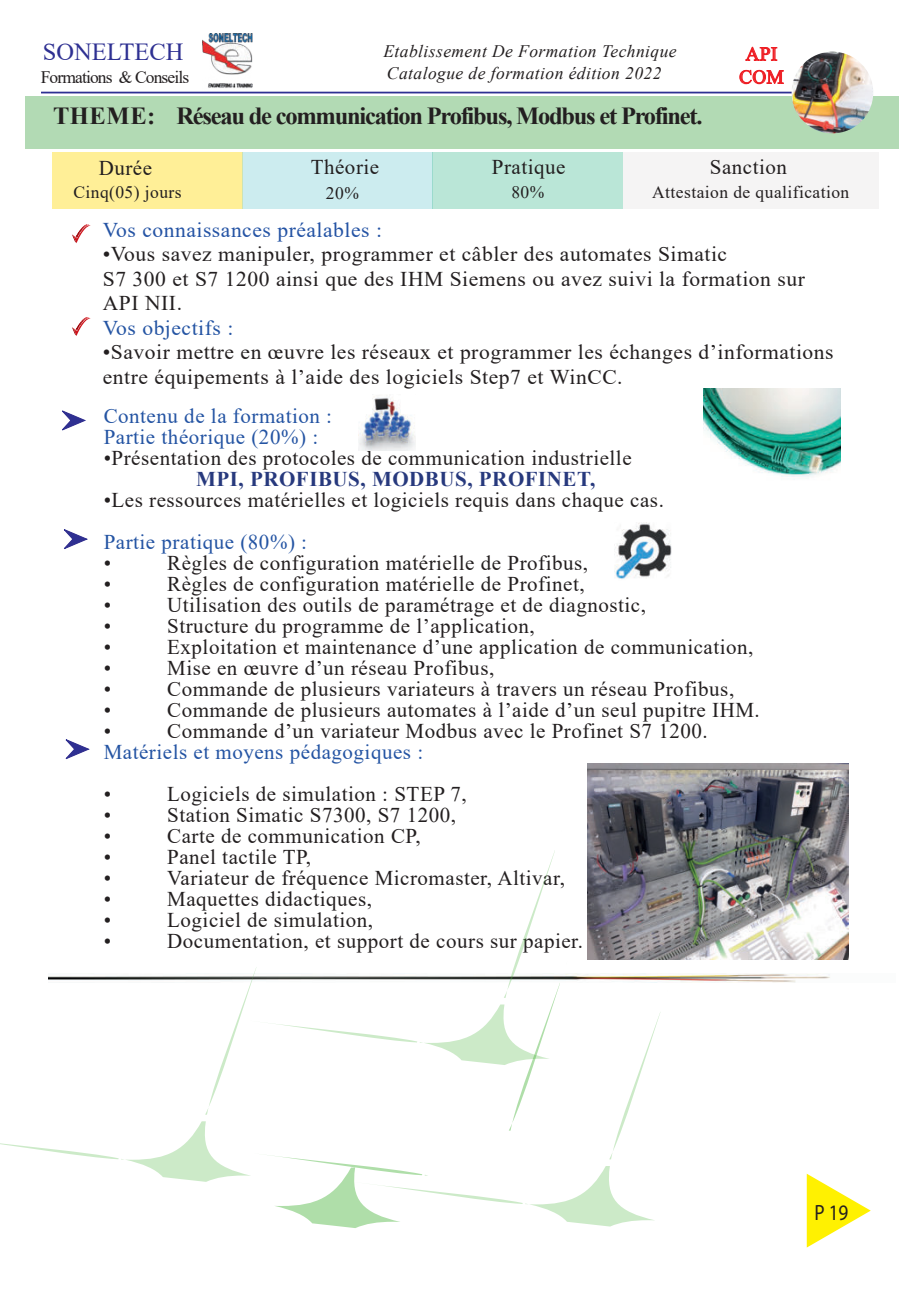
<style>
.page{position:relative;width:923px;height:1290px;background:#fff}
.page>*{position:absolute;margin:0;border:0;box-sizing:border-box;transform-origin:0 0}
.t1{font:700 24.5px "Times New Roman";letter-spacing:-.05em;color:#231f20}
.t2{font:24.5px "Times New Roman";color:#2e3092}
.t3{font:22.22px "Myriad Pro";color:#231f20;scale:.87 1}
.t4{font:21px/24.5px "Times New Roman";letter-spacing:.025em;color:#231f20}
.t5{font:21px/21px "Times New Roman";letter-spacing:.025em;color:#2454a3}
.t6{font:700 21px "Times New Roman";letter-spacing:.025em;color:#27397d}
.t7{font:21px "Times New Roman";letter-spacing:.025em;color:#2453a4}
.t8{font:19.25px/23.1px "Times New Roman";letter-spacing:.02em;color:#ee1d23;text-align:center}
.t9{font:italic 17.5px/22.9px "Times New Roman";letter-spacing:.025em;color:#231f20}
.t10{font:17.5px "Times New Roman";letter-spacing:.025em;color:#231f20}
.t11{font:17.5px "Times New Roman";letter-spacing:-.05em;color:#231f20}
</style>
<div class="page">
<img style="left:569px;top:973px;width:261px;height:9px">
<svg style="left:64px;top:529px;width:24px;height:20px"></svg>
<svg style="left:66px;top:739px;width:24px;height:20px"></svg>
<svg style="left:62px;top:410px;width:24px;height:20px"></svg>
<img style="left:202px;top:34px;width:51px;height:58px">
<svg style="left:72px;top:224px;width:19px;height:19px"></svg>
<svg style="left:72px;top:317px;width:19px;height:19px"></svg>
<div style="left:25px;top:96px;width:873px;height:53px;background:#b2dab4"></div>
<img style="left:359px;top:396px;width:56px;height:54px">
<img style="left:614px;top:522px;width:58px;height:57px">
<svg style="left:806px;top:1174px;width:64px;height:73px"></svg>
<svg style="left:0;top:976px;width:252px;height:206px"></svg>
<svg style="left:252px;top:955px;width:317px;height:273px"></svg>
<svg style="left:353px;top:984px;width:308px;height:242px"></svg>
<img style="left:587px;top:763px;width:262px;height:197px">
<div style="left:53px;top:152px;width:190px;height:57px;background:#ffef97"></div>
<div style="left:623px;top:152px;width:255px;height:57px;background:#f5f4f4"></div>
<div style="left:243px;top:152px;width:190px;height:57px;background:#ccecef"></div>
<div style="left:433px;top:152px;width:190px;height:57px;background:#bae6d7"></div>
<svg style="left:745px;top:47px;width:32px;height:14px"></svg>
<svg style="left:739px;top:70px;width:45px;height:14px"></svg>
<hr style="left:41px;top:92px;width:801px;height:1px;background:#2e3092">
<img style="left:791px;top:52px;width:82px;height:81px;border-radius:41px">
<img style="left:703px;top:388px;width:137px;height:92px">
<p class="t2" style="left:43px;top:43px;width:142px">SONELTECH</p>
<p class="t11" style="left:41px;top:71px;width:150px">Formations &amp; Conseils</p>
<p class="t1" style="left:176px;top:108px;width:528px">Réseau de communication Profibus, Modbus et Profinet.</p>
<p class="t9" style="left:383px;top:41px;width:295px">Etablissement De Formation Technique<br>Catalogue de formation édition 2022</p>
<p class="t8" style="left:739px;top:44px;width:46px">API<br>COM</p>
<p class="t1" style="left:53px;top:108px;width:104px">THEME:</p>
<p class="t4" style="left:99px;top:158px;width:55px">Durée</p>
<p class="t10" style="left:73px;top:186px;width:110px">Cinq(05) jours</p>
<p class="t4" style="left:492px;top:156px;width:75px">Pratique</p>
<p class="t4" style="left:710px;top:156px;width:79px">Sanction</p>
<p class="t10" style="left:511px;top:186px;width:34px">80%</p>
<p class="t10" style="left:652px;top:186px;width:199px">Attestaion de qualification</p>
<p class="t4" style="left:311px;top:157px;width:70px">Théorie</p>
<p class="t10" style="left:326px;top:187px;width:34px">20%</p>
<p class="t7" style="left:103px;top:222px;width:281px">Vos connaissances préalables :</p>
<p class="t4" style="left:103px;top:244px;width:703px">ïVous savez manipuler, programmer et câbler des automates Simatic<br>S7 300 et S7 1200 ainsi que des IHM Siemens ou avez suivi la formation sur<br>API NII.</p>
<p class="t5" style="left:103px;top:319px;width:132px">Vos objectifs :</p>
<p class="t4" style="left:103px;top:342px;width:732px">ïSavoir mettre en œuvre les réseaux et programmer les échanges d’informations entre équipements à l’aide des logiciels Step7 et WinCC.</p>
<p class="t5" style="left:104px;top:407px;width:230px">Contenu de la formation :<br>Partie théorique (20%) :</p>
<p class="t4" style="left:104px;top:448px;width:529px">ïPrésentation des protocoles de communication industrielle</p>
<p class="t6" style="left:196px;top:472px;width:401px">MPI, PROFIBUS, MODBUS, PROFINET,</p>
<p class="t4" style="left:104px;top:490px;width:562px">ïLes ressources matérielles et logiciels requis dans chaque cas.</p>
<p class="t5" style="left:104px;top:533px;width:205px">Partie pratique (80%) :</p>
<p class="t4" style="left:104px;top:553px;width:9px">ï</p>
<p class="t4" style="left:167px;top:553px;width:422px">Règles de configuration matérielle de Profibus,</p>
<p class="t4" style="left:104px;top:574px;width:9px">ï</p>
<p class="t4" style="left:167px;top:574px;width:419px">Règles de configuration matérielle de Profinet,</p>
<p class="t4" style="left:104px;top:595px;width:9px">ï</p>
<p class="t4" style="left:167px;top:595px;width:480px">Utilisation des outils de paramétrage et de diagnostic,</p>
<p class="t4" style="left:104px;top:616px;width:9px">ï</p>
<p class="t4" style="left:167px;top:616px;width:369px">Structure du programme de l’application,</p>
<p class="t4" style="left:104px;top:637px;width:9px">ï</p>
<p class="t4" style="left:167px;top:637px;width:588px">Exploitation et maintenance d’une application de communication,</p>
<p class="t4" style="left:104px;top:658px;width:9px">ï</p>
<p class="t4" style="left:167px;top:658px;width:328px">Mise en œuvre d’un réseau Profibus,</p>
<p class="t4" style="left:104px;top:679px;width:9px">ï</p>
<p class="t4" style="left:167px;top:679px;width:568px">Commande de plusieurs variateurs à travers un réseau Profibus,</p>
<p class="t4" style="left:104px;top:700px;width:9px">ï</p>
<p class="t4" style="left:167px;top:700px;width:594px">Commande de plusieurs automates à l’aide d’un seul pupitre IHM.</p>
<p class="t4" style="left:104px;top:721px;width:9px">ï</p>
<p class="t4" style="left:167px;top:721px;width:542px">Commande d’un variateur Modbus avec le Profinet S7 1200.</p>
<p class="t5" style="left:104px;top:743px;width:321px">Matériels et moyens pédagogiques :</p>
<p class="t4" style="left:104px;top:784px;width:9px">ï</p>
<p class="t4" style="left:167px;top:784px;width:301px">Logiciels de simulation : STEP 7,</p>
<p class="t4" style="left:104px;top:805px;width:9px">ï</p>
<p class="t4" style="left:167px;top:805px;width:290px">Station Simatic S7300, S7 1200,</p>
<p class="t4" style="left:104px;top:826px;width:9px">ï</p>
<p class="t4" style="left:167px;top:826px;width:255px">Carte de communication CP,</p>
<p class="t4" style="left:104px;top:847px;width:9px">ï</p>
<p class="t4" style="left:167px;top:847px;width:145px">Panel tactile TP,</p>
<p class="t4" style="left:104px;top:868px;width:9px">ï</p>
<p class="t4" style="left:167px;top:868px;width:399px">Variateur de fréquence Micromaster, Altivar,</p>
<p class="t4" style="left:104px;top:889px;width:9px">ï</p>
<p class="t4" style="left:167px;top:889px;width:206px">Maquettes didactiques,</p>
<p class="t4" style="left:104px;top:910px;width:9px">ï</p>
<p class="t4" style="left:167px;top:910px;width:207px">Logiciel de simulation,</p>
<p class="t4" style="left:104px;top:931px;width:9px">ï</p>
<p class="t4" style="left:167px;top:931px;width:417px">Documentation, et support de cours sur papier.</p>
<p class="t3" style="left:814px;top:1199px;width:41px">P 19</p>
</div>
